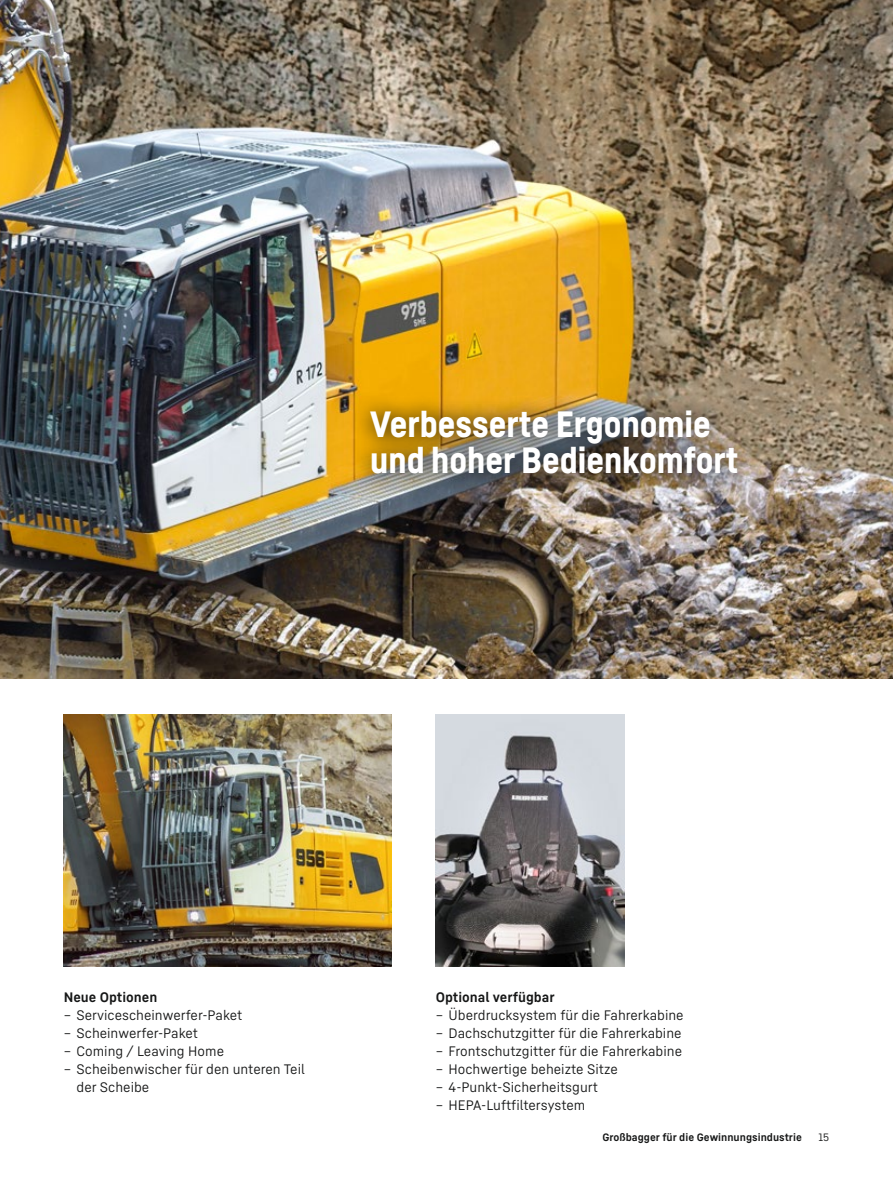
<style>
.page{position:relative;width:893px;height:1187px;background:#fff}
.page>*{position:absolute;margin:0;border:0;box-sizing:border-box;transform-origin:0 0}
.t1{font:900 36px/36px "Liebherr Head";color:#fff}
.t2{font:13.5px/18px "Liebherr Text";color:#151616}
.Copytext_Headline{font:700 13.5px "Liebherr Text";color:#151616}
.t3{font:700 10.5px "Liebherr Text";color:#151616}
.t4{font:10.5px "Liebherr Text";color:#151616}
</style>
<div class="page">
<img style="left:0;top:0;width:893px;height:678px">
<img style="left:64px;top:714px;width:328px;height:252px">
<img style="left:436px;top:714px;width:189px;height:252px">
<img style="left:353px;top:392px;width:403px;height:101px">
<p class="t1" style="left:370px;top:406px;width:370px">Verbesserte Ergonomie und hoher Bedienkomfort</p>
<p class="Copytext_Headline" style="left:64px;top:988px;width:95px">Neue Optionen</p>
<p class="t2" style="left:64px;top:1005px;width:180px">– Servicescheinwerfer-Paket</p>
<p class="t2" style="left:64px;top:1023px;width:136px">– Scheinwerfer-Paket</p>
<p class="t2" style="left:64px;top:1041px;width:162px">– Coming / Leaving Home</p>
<p class="t2" style="left:77px;top:1059px;width:230px;text-indent:-13px">– Scheibenwischer für den unteren Teil der Scheibe</p>
<p class="Copytext_Headline" style="left:436px;top:988px;width:120px">Optional verfügbar</p>
<p class="t2" style="left:436px;top:1005px;width:249px">– Überdrucksystem für die Fahrerkabine</p>
<p class="t2" style="left:436px;top:1023px;width:247px">– Dachschutzgitter für die Fahrerkabine</p>
<p class="t2" style="left:436px;top:1041px;width:248px">– Frontschutzgitter für die Fahrerkabine</p>
<p class="t2" style="left:436px;top:1059px;width:183px">– Hochwertige beheizte Sitze</p>
<p class="t2" style="left:436px;top:1077px;width:164px">– 4-Punkt-Sicherheitsgurt</p>
<p class="t2" style="left:436px;top:1095px;width:151px">– HEPA-Luftfiltersystem</p>
<p class="t3" style="left:602px;top:1130px;width:201px">Großbagger für die Gewinnungsindustrie</p>
<p class="t4" style="left:819px;top:1130px;width:12px">15</p>
</div>
